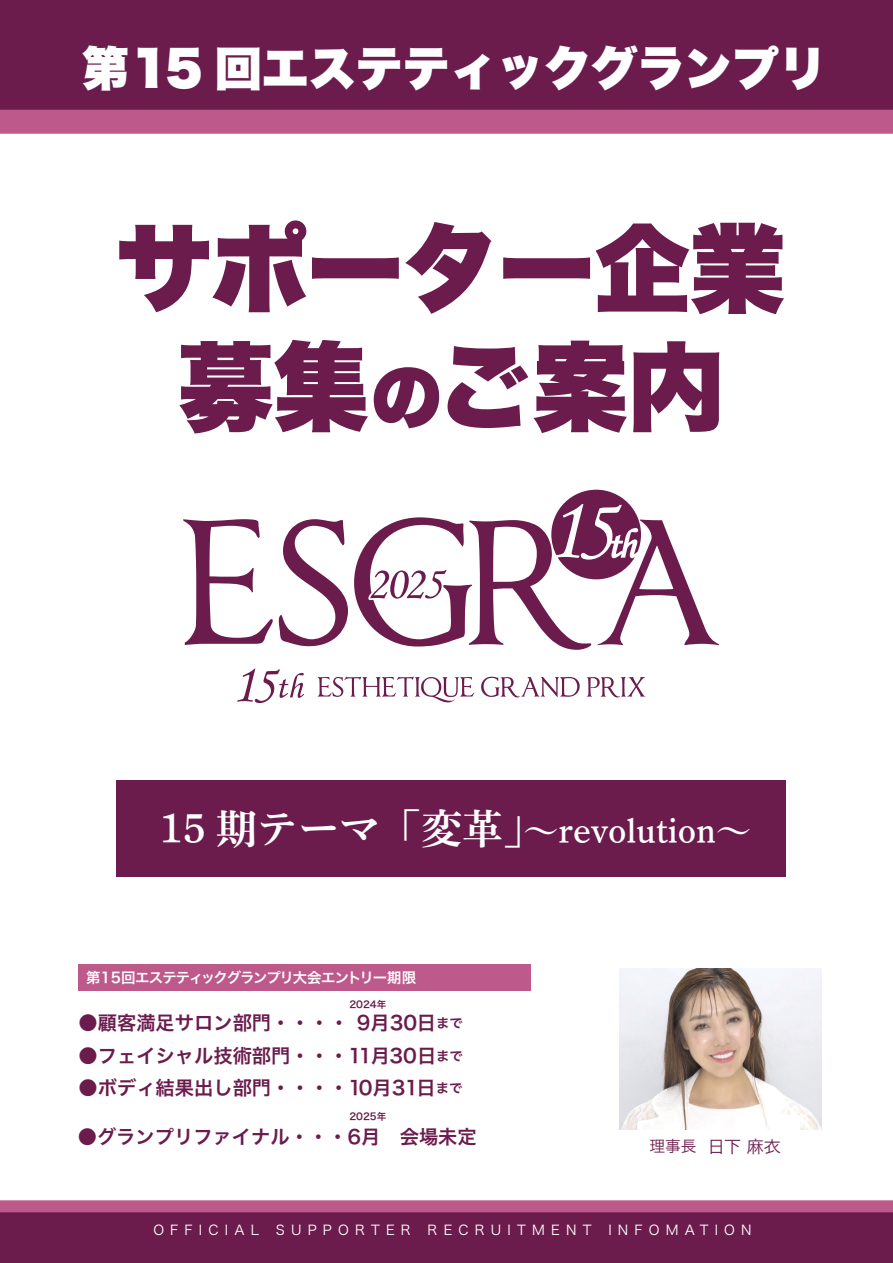
<style>
.page{position:relative;width:893px;height:1263px;background:#fff}
.page>*{position:absolute;margin:0;border:0;box-sizing:border-box;transform-origin:0 0}
.t1{font:95.55px/118.5px "Hiragino Sans W9";color:#6b1c4d;text-align:center}
.t2{font:46.95px "Hiragino Sans W9";color:#fff}
.t3{font:34.95px "DNP Shuei Min Pr 6 N B";color:#fff}
.t4{font:19.2px "Hira Kaku Pro W6";color:#6b1c4d}
.t5{font:17.1px "Hira Kaku Pro W3";color:#6b1c4d}
.t6{font:14.4px "Hira Kaku Pro W6";letter-spacing:-.065em;color:#fff}
.t7{font:13.5px "Hira Kaku Pro W3";letter-spacing:.46em;color:#fff}
.t8{font:9.6px "Hira Kaku Pro W6";color:#6b1c4d}
.s1{font-size:70.2px}
.s2{font-size:40.95px}
.s3{font-size:13.2px}
.s4{font-size:15.75px}
</style>
<div class="page">
<svg style="left:0;top:0;width:893px;height:134px;background:#7a2758"></svg>
<svg style="left:0;top:1200px;width:893px;height:63px;background:#7b2859"></svg>
<div style="left:116px;top:780px;width:670px;height:97px;background:#6b1c4d"></div>
<div style="left:78px;top:964px;width:453px;height:26px;background:#bd598b"></div>
<svg style="left:317px;top:677px;width:157px;height:25px"></svg>
<svg style="left:481px;top:677px;width:99px;height:20px"></svg>
<svg style="left:587px;top:677px;width:59px;height:20px"></svg>
<svg style="left:237px;top:669px;width:67px;height:34px"></svg>
<svg style="left:183px;top:519px;width:90px;height:126px"></svg>
<svg style="left:279px;top:519px;width:69px;height:127px"></svg>
<svg style="left:354px;top:490px;width:365px;height:160px"></svg>
<img style="left:619px;top:969px;width:202px;height:160px">
<h2 class="t2" style="left:82px;top:42px;width:745px">第15 回エステティックグランプリ</h2>
<h1 class="t1" style="left:116px;top:212px;width:671px">サポーター企業募集<span class="s1">の</span>ご案内</h1>
<h3 class="t3" style="left:160px;top:811px;width:593px"><span class="s2">15 期テーマ「変革」</span>～revolution～</h3>
<p class="t6" style="left:86px;top:964px;width:332px">第15回エステティックグランプリ大会エントリー期限</p>
<p class="t8" style="left:349px;top:996px;width:39px">2024年</p>
<p class="t4" style="left:79px;top:1005px;width:385px">●顧客満足サロン部門・・・・ 9月30日<span class="s3">まで</span></p>
<p class="t4" style="left:79px;top:1038px;width:386px">●フェイシャル技術部門・・・11月30日<span class="s3">まで</span></p>
<p class="t4" style="left:79px;top:1071px;width:385px">●ボディ結果出し部門・・・・10月31日<span class="s3">まで</span></p>
<p class="t4" style="left:78px;top:1119px;width:400px">●グランプリファイナル・・・6月　会場未定</p>
<p class="t8" style="left:349px;top:1108px;width:39px">2025年</p>
<p class="t5" style="left:649px;top:1131px;width:133px"><span class="s4">理事長</span> 日下 麻衣</p>
<p class="t7" style="left:153px;top:1218px;width:107px">OFFICIAL</p>
<p class="t7" style="left:276px;top:1218px;width:136px">SUPPORTER</p>
<p class="t7" style="left:428px;top:1218px;width:165px">RECRUITMENT</p>
<p class="t7" style="left:608px;top:1218px;width:145px">INFOMATION</p>
</div>
